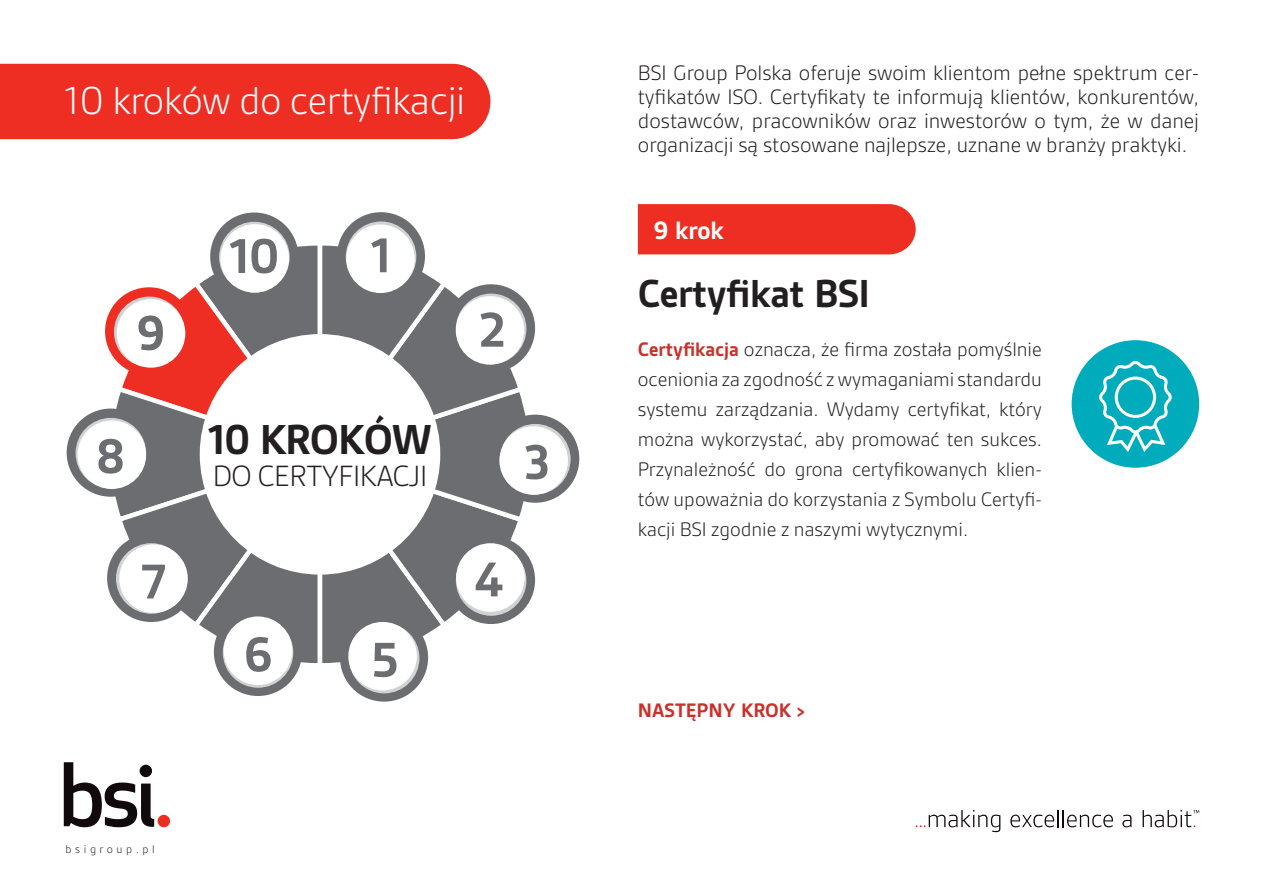
<style>
.page{position:relative;width:1263px;height:893px;background:#fff}
.page>*{position:absolute;margin:0;border:0;box-sizing:border-box;transform-origin:0 0}
.lead{font:700 52.5px "BSI Gesta";color:#6c6d70}
.lead-2{font:700 45px "BSI Gesta";letter-spacing:-.02em;color:#231f20}
.t1{font:300 42px "BSI Gesta";letter-spacing:-.01em;color:#fff}
.lead-3{font:700 42px "BSI Gesta";letter-spacing:-.01em;color:#231f20}
.lead-4{font:300 31.5px "BSI Gesta";letter-spacing:-.01em;color:#231f20}
.lead_mniejszy{font:700 27px "BSI Gesta";color:#fff}
.t2{font:300 22.5px/24px "BSI Gesta";color:#231f20;text-align:justify}
.lead_mniejszy-2{font:300 21px/30px "BSI Gesta";color:#231f20;text-align:justify}
.lead_mniejszy-3{font:700 21px "BSI Gesta";color:#c9312b}
.t3{font:300 12px "BSI Gesta";letter-spacing:.3em;color:#231f20}
.s1{font-weight:700;color:#c9312b}
</style>
<div class="page">
<svg style="left:105px;top:240px;width:430px;height:430px"></svg>
<div style="left:337px;top:212px;width:88px;height:88px;background:#6c6d70;border-radius:50%"></div>
<svg style="left:346px;top:221px;width:70px;height:71px"></svg>
<div style="left:447px;top:284px;width:88px;height:88px;background:#6c6d70;border-radius:50%"></div>
<svg style="left:456px;top:294px;width:70px;height:70px"></svg>
<div style="left:491px;top:415px;width:88px;height:88px;background:#6c6d70;border-radius:50%"></div>
<svg style="left:500px;top:424px;width:71px;height:70px"></svg>
<div style="left:447px;top:536px;width:88px;height:88px;background:#6c6d70;border-radius:50%"></div>
<div style="left:456px;top:545px;width:70px;height:71px;background:#d1d2d4;border-radius:50%"></div>
<div style="left:340px;top:613px;width:88px;height:89px;background:#6c6d70;border-radius:50%"></div>
<svg style="left:349px;top:623px;width:70px;height:70px"></svg>
<div style="left:214px;top:608px;width:88px;height:88px;background:#6c6d70;border-radius:50%"></div>
<svg style="left:223px;top:617px;width:70px;height:71px"></svg>
<div style="left:107px;top:534px;width:88px;height:88px;background:#6c6d70;border-radius:50%"></div>
<svg style="left:116px;top:543px;width:71px;height:71px"></svg>
<div style="left:67px;top:409px;width:88px;height:88px;background:#6c6d70;border-radius:50%"></div>
<svg style="left:76px;top:418px;width:70px;height:70px"></svg>
<div style="left:105px;top:287px;width:88px;height:88px;background:#ee2e22;border-radius:50%"></div>
<svg style="left:114px;top:297px;width:71px;height:70px"></svg>
<div style="left:210px;top:212px;width:88px;height:89px;background:#6c6d70;border-radius:50%"></div>
<svg style="left:219px;top:222px;width:71px;height:70px"></svg>
<div style="left:200px;top:334px;width:240px;height:241px;background:#fff;border-radius:50%"></div>
<div style="left:346px;top:224px;width:69px;height:69px;background:#fff;border-radius:50%"></div>
<div style="left:456px;top:296px;width:68px;height:69px;background:#fff;border-radius:50%"></div>
<div style="left:499px;top:426px;width:69px;height:69px;background:#fff;border-radius:50%"></div>
<div style="left:456px;top:543px;width:69px;height:69px;background:#fff;border-radius:50%"></div>
<div style="left:348px;top:622px;width:69px;height:68px;background:#fff;border-radius:50%"></div>
<div style="left:224px;top:616px;width:68px;height:69px;background:#fff;border-radius:50%"></div>
<div style="left:119px;top:544px;width:69px;height:69px;background:#fff;border-radius:50%"></div>
<div style="left:78px;top:420px;width:68px;height:69px;background:#fff;border-radius:50%"></div>
<div style="left:117px;top:299px;width:68px;height:69px;background:#fff;border-radius:50%"></div>
<div style="left:220px;top:224px;width:69px;height:69px;background:#fff;border-radius:50%"></div>
<svg style="left:64px;top:762px;width:90px;height:65px"></svg>
<div style="left:158px;top:815px;width:12px;height:12px;background:#ee2e22;border-radius:50%"></div>
<svg style="left:916px;top:810px;width:84px;height:22px"></svg>
<svg style="left:1010px;top:810px;width:103px;height:17px"></svg>
<svg style="left:1122px;top:815px;width:9px;height:12px"></svg>
<svg style="left:1142px;top:810px;width:57px;height:17px"></svg>
<div style="left:0;top:64px;width:490px;height:75px;background:#ee2e22"></div>
<div style="left:638px;top:204px;width:278px;height:50px;background:#ee2e22"></div>
<div style="left:1071px;top:340px;width:128px;height:128px;background:#00acbc;border-radius:50%"></div>
<svg style="left:1099px;top:361px;width:73px;height:91px"></svg>
<h3 class="t1" style="left:64px;top:78px;width:403px">10 kroków do certyfikacji</h3>
<p class="lead" style="left:137px;top:304px;width:30px">9</p>
<p class="lead" style="left:229px;top:227px;width:51px">10</p>
<p class="lead" style="left:371px;top:227px;width:22px">1</p>
<p class="lead" style="left:478px;top:301px;width:29px">2</p>
<p class="lead-2" style="left:208px;top:415px;width:225px">10 KROKÓW</p>
<p class="lead-4" style="left:213px;top:460px;width:216px">DO CERTYFIKACJI</p>
<p class="lead" style="left:96px;top:428px;width:30px">8</p>
<p class="lead" style="left:524px;top:433px;width:27px">3</p>
<p class="lead" style="left:141px;top:553px;width:26px">7</p>
<p class="lead" style="left:474px;top:551px;width:30px">4</p>
<p class="t3" style="left:66px;top:843px;width:91px">bsigroup.pl</p>
<h1 class="lead" style="left:244px;top:626px;width:30px">6</h1>
<h1 class="lead" style="left:371px;top:631px;width:29px">5</h1>
<p class="t2" style="left:638px;top:61px;width:563px">BSI Group Polska oferuje swoim klientom pełne spektrum cer&shy;tyfikatów ISO. Certyfikaty te informują klientów, konkurentów, dostawców, pracowników oraz inwestorów o tym, że w danej organizacji są stosowane najlepsze, uznane w branży praktyki.</p>
<p class="lead_mniejszy" style="left:654px;top:216px;width:72px">9 krok</p>
<p class="lead-3" style="left:638px;top:271px;width:234px">Certyfikat BSI</p>
<p class="lead_mniejszy-2" style="left:638px;top:334px;width:405px"><span class="s1">Certyfikacja</span> oznacza, że firma została pomyślnie ocenionia za zgodność z wymaganiami standardu systemu zarządzania. Wydamy certyfikat, który można wykorzystać, aby promować ten sukces.<br>Przynależność do grona certyfikowanych klien&shy;tów upoważnia do korzystania z Symbolu Certyfi&shy;kacji BSI zgodnie z naszymi wytycznymi.</p>
<p class="lead_mniejszy-3" style="left:638px;top:699px;width:169px">NASTĘPNY KROK &gt;</p>
</div>
